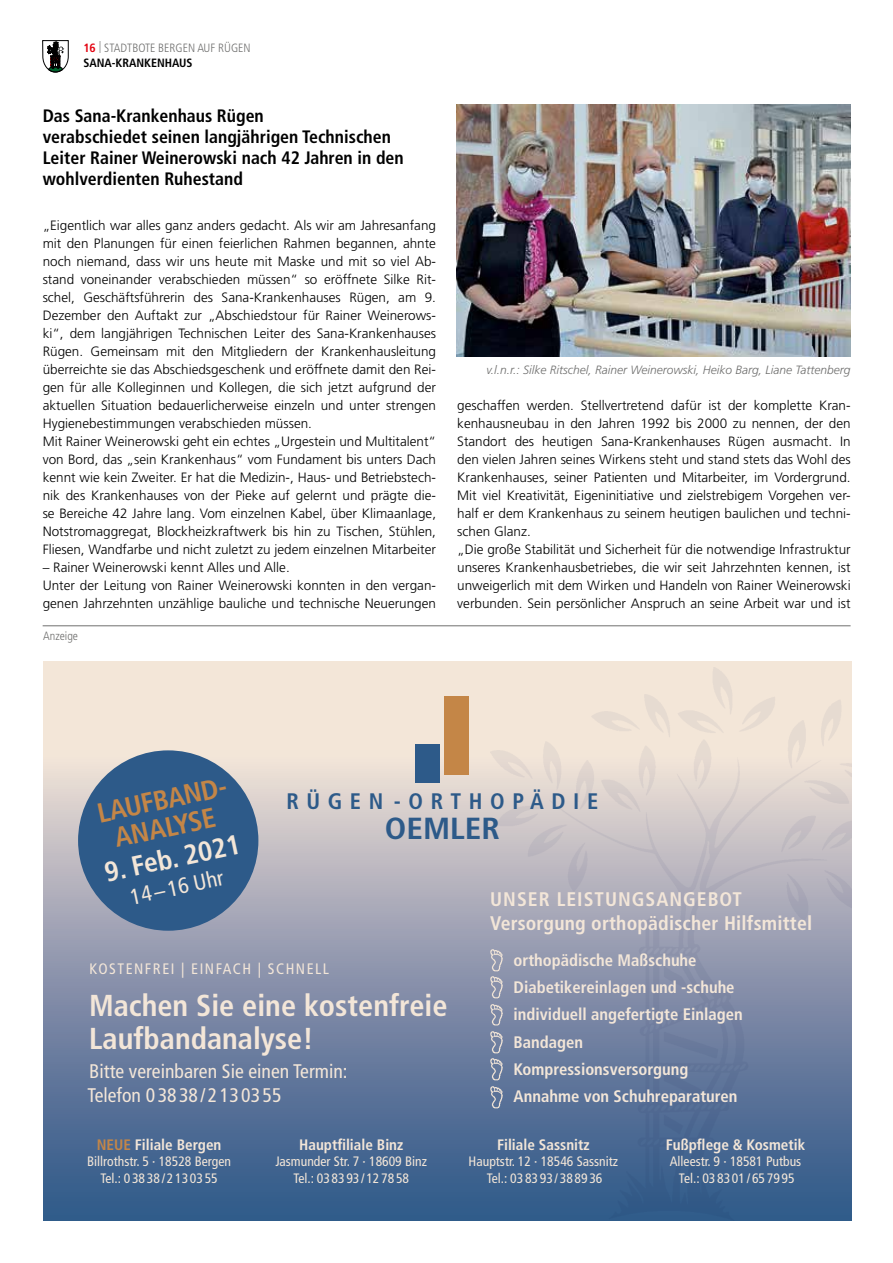
<style>
.page{position:relative;width:893px;height:1263px;background:#fff}
.page>*{position:absolute;margin:0;border:0;box-sizing:border-box;transform-origin:0 0}
.t1{font:700 condensed 30.45px "Frutiger LT Std";color:#2d5a89;scale:1.09 1}
.t2{font:700 condensed 30.3px/33.3px "Frutiger LT Std";color:#f3e6d8}
.t3{font:700 condensed 27.6px/27.6px "Frutiger LT Std";color:#c48647;text-align:center}
.t4{font:700 condensed 27.6px "Frutiger LT Std";color:#f3e6d8}
.t5{font:700 condensed 22.5px "Frutiger LT Std";letter-spacing:.34em;color:#2d5a89}
.t6{font:condensed 22.2px "Frutiger LT Std";color:#f3e6d8}
.t7{font:700 condensed 19.65px/23.7px "Frutiger LT Std";letter-spacing:.01em;color:#f3e6d8}
.t8{font:condensed 19.65px/24.3px "Frutiger LT Std";color:#f3e6d8}
.t9{font:700 condensed 18px/21px "Frutiger LT";color:#000}
.t10{font:700 condensed 16.65px/27.3px "Frutiger LT Std";color:#f3e6d8}
.t11{font:700 condensed 15.15px "Frutiger LT Std";color:#f3e6d8}
.t12{font:condensed 15.15px "Frutiger LT Std";letter-spacing:.1em;color:#f3e6d8}
.t13{font:condensed 13.65px/16.6px "Frutiger LT Std";color:#f3e6d8;text-align:center}
.t14{font:300 13.5px/18px "Frutiger LT";color:#000}
.t15{font:italic 300 12px "Frutiger LT";color:#6f6f6e}
.t16{font:300 condensed 12px/15px "Frutiger LT";color:#6f6f6e}
.s1{font-weight:700;color:#e3000f}
.s2{font-weight:700;color:#000}
.s3{color:#c48647}
</style>
<div class="page">
<svg style="left:42px;top:40px;width:27px;height:32px"></svg>
<img style="left:456px;top:104px;width:395px;height:252px">
<hr style="left:43px;top:625px;width:808px;height:1px;background:#6f6f6e">
<div style="left:43px;top:662px;width:808px;height:558px;background:linear-gradient(to bottom,#fff5e2,#2b5086)"></div>
<img style="left:490px;top:668px;width:361px;height:552px">
<div style="left:445px;top:696px;width:24px;height:78px;background:#c48647"></div>
<div style="left:416px;top:744px;width:24px;height:39px;background:#2d5a89"></div>
<img style="left:490px;top:948px;width:13px;height:24px">
<img style="left:490px;top:975px;width:13px;height:24px">
<img style="left:490px;top:1003px;width:13px;height:23px">
<img style="left:490px;top:1030px;width:13px;height:24px">
<img style="left:490px;top:1058px;width:13px;height:23px">
<img style="left:490px;top:1085px;width:13px;height:23px">
<div style="left:78px;top:750px;width:180px;height:181px;background:#2d5a89;border-radius:50%"></div>
<p class="t16" style="left:83px;top:40px;width:169px"><span class="s1">16</span> | STADTBOTE BERGEN AUF RÜGEN<br><span class="s2">SANA-KRANKENHAUS</span></p>
<h3 class="t9" style="left:43px;top:105px;width:363px">Das Sana-Krankenhaus Rügen<br>verabschiedet seinen langjährigen Technischen Leiter Rainer Weinerowski nach 42 Jahren in den wohlverdienten Ruhestand</h3>
<p class="t14" style="left:43px;top:217px;width:395px">„Eigentlich war alles ganz anders gedacht. Als wir am Jahresanfang mit den Planungen für einen feierlichen Rahmen begannen, ahnte noch niemand, dass wir uns heute mit Maske und mit so viel Ab&shy;stand voneinander verabschieden müssen“ so eröffnete Silke Rit&shy;schel, Geschäftsführerin des Sana-Krankenhauses Rügen, am 9.<br>Dezember den Auftakt zur „Abschiedstour für Rainer Weinerows&shy;ki“, dem langjährigen Technischen Leiter des Sana-Krankenhauses Rügen. Gemeinsam mit den Mitgliedern der Krankenhausleitung überreichte sie das Abschiedsgeschenk und eröffnete damit den Rei&shy;gen für alle Kolleginnen und Kollegen, die sich jetzt aufgrund der aktuellen Situation bedauerlicherweise einzeln und unter strengen Hygienebestimmungen verabschieden müssen.<br>Mit Rainer Weinerowski geht ein echtes „Urgestein und Multitalent“ von Bord, das „sein Krankenhaus“ vom Fundament bis unters Dach kennt wie kein Zweiter. Er hat die Medizin-, Haus- und Betriebstech&shy;nik des Krankenhauses von der Pieke auf gelernt und prägte die&shy;se Bereiche 42 Jahre lang. Vom einzelnen Kabel, über Klimaanlage, Notstromaggregat, Blockheizkraftwerk bis hin zu Tischen, Stühlen, Fliesen, Wandfarbe und nicht zuletzt zu jedem einzelnen Mitarbeiter</p>
<p class="t14" style="left:43px;top:559px;width:395px">– Rainer Weinerowski kennt Alles und Alle.<br>Unter der Leitung von Rainer Weinerowski konnten in den vergan&shy;genen Jahrzehnten unzählige bauliche und technische Neuerungen</p>
<p class="t16" style="left:43px;top:628px;width:36px">Anzeige</p>
<p class="t15" style="left:487px;top:363px;width:365px">v.l.n.r.: Silke Ritschel, Rainer Weinerowski, Heiko Barg, Liane Tattenberg</p>
<p class="t14" style="left:457px;top:397px;width:395px">geschaffen werden. Stellvertretend dafür ist der komplette Kran&shy;kenhausneubau in den Jahren 1992 bis 2000 zu nennen, der den Standort des heutigen Sana-Krankenhauses Rügen ausmacht. In den vielen Jahren seines Wirkens steht und stand stets das Wohl des Krankenhauses, seiner Patienten und Mitarbeiter, im Vordergrund.<br>Mit viel Kreativität, Eigeninitiative und zielstrebigem Vorgehen ver&shy;half er dem Krankenhaus zu seinem heutigen baulichen und techni&shy;schen Glanz.<br>„Die große Stabilität und Sicherheit für die notwendige Infrastruktur unseres Krankenhausbetriebes, die wir seit Jahrzehnten kennen, ist unweigerlich mit dem Wirken und Handeln von Rainer Weinerowski verbunden. Sein persönlicher Anspruch an seine Arbeit war und ist</p>
<h3 class="t3" style="left:95px;top:800px;width:138px;rotate:-12deg">LAUFBAND-<br>ANALYSE</h3>
<h3 class="t5" style="left:286px;top:787px;width:313px">RÜGEN -ORTHOPÄDIE</h3>
<h1 class="t1" style="left:385px;top:811px;width:107px">OEMLER</h1>
<h3 class="t4" style="left:101px;top:856px;width:140px;rotate:-12deg">9. Feb. 2021</h3>
<h3 class="t6" style="left:128px;top:884px;width:96px;rotate:-12deg">14 –16 Uhr</h3>
<h3 class="t7" style="left:490px;top:887px;width:323px">UNSER LEISTUNGSANGEBOT<br>Versorgung orthopädischer Hilfsmittel</h3>
<p class="t10" style="left:514px;top:946px;width:231px">orthopädische Maßschuhe<br>Diabetikereinlagen und -schuhe individuell angefertigte Einlagen<br>Bandagen<br>Kompressionsversorgung<br>Annahme von Schuhreparaturen</p>
<p class="t12" style="left:90px;top:960px;width:241px">KOSTENFREI | EINFACH | SCHNELL</p>
<h2 class="t2" style="left:89px;top:988px;width:360px">Machen Sie eine kostenfreie<br>Laufbandanalyse!</h2>
<h3 class="t8" style="left:87px;top:1059px;width:262px">Bitte vereinbaren Sie einen Termin:<br>Telefon 0 38 38 / 2 13 03 55</h3>
<p class="t11" style="left:97px;top:1135px;width:126px"><span class="s3">NEUE</span> Filiale Bergen</p>
<p class="t13" style="left:87px;top:1153px;width:145px">Billrothstr. 5 · 18528 Bergen<br>Tel.: 0 38 38 / 2 13 03 55</p>
<p class="t11" style="left:299px;top:1135px;width:106px">Hauptfiliale Binz</p>
<p class="t13" style="left:275px;top:1153px;width:153px">Jasmunder Str. 7 · 18609 Binz<br>Tel.: 03 83 93 / 12 78 58</p>
<p class="t11" style="left:497px;top:1135px;width:94px">Filiale Sassnitz</p>
<p class="t13" style="left:469px;top:1153px;width:151px">Hauptstr. 12 · 18546 Sassnitz<br>Tel.: 03 83 93 / 38 89 36</p>
<p class="t11" style="left:666px;top:1135px;width:141px">Fußpflege &amp; Kosmetik</p>
<p class="t13" style="left:670px;top:1153px;width:133px">Alleestr. 9 · 18581 Putbus<br>Tel.: 03 83 01 / 65 79 95</p>
</div>
